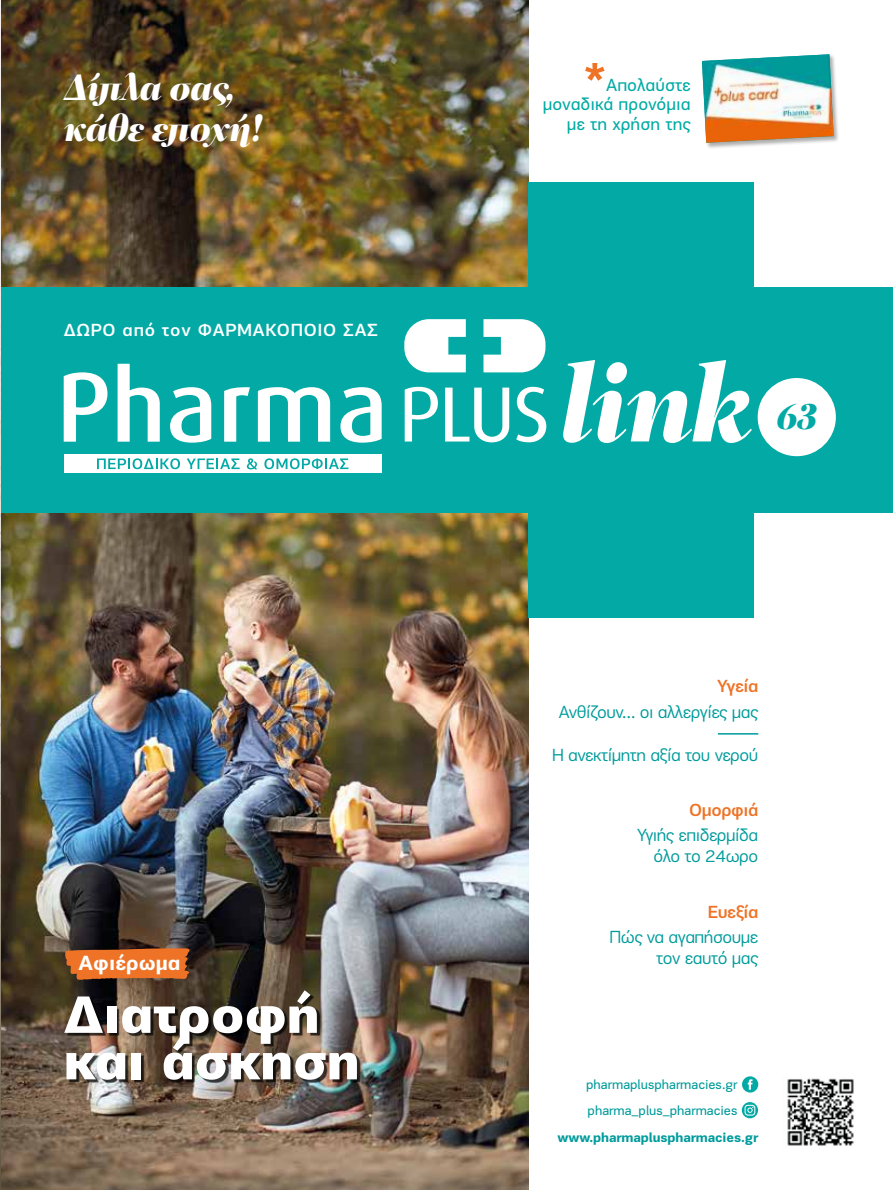
<style>
.page{position:relative;width:893px;height:1190px;background:#fff}
.page>*{position:absolute;margin:0;border:0;box-sizing:border-box;transform-origin:0 0}
.t1{font:900 53.55px/46.5px "PF Encore Sans Pro";letter-spacing:-.01em;color:#fff}
.t2{font:italic 900 37.5px/40.5px "PF Regal Display Pro";letter-spacing:-.025em;color:#fff}
.t3{font:italic 900 37.5px "PF Regal Display Pro";color:#03aaa5}
.t4{font:700 21px "PF Encore Sans Pro";color:#fff}
.t5{font:18px/21px "PF Encore Sans Pro";letter-spacing:-.025em;color:#009b9c;text-align:right}
.t6{font:18px/19.5px "PF Encore Sans Pro";color:#03aaa5;text-align:right}
.t7{font:500 18px "PF Encore Sans Pro";letter-spacing:.04em;color:#fff}
.t8{font:500 18px "PF Encore Sans Pro";letter-spacing:-.025em;color:#ee7326}
.t9{font:13.5px/25.7px "PF Encore Sans Pro";color:#009b9c}
.t10{font:700 13.5px "PF Encore Sans Pro";letter-spacing:-.01em;color:#009b9c}
</style>
<div class="page">
<svg style="left:0;top:0;width:1px;height:1190px"></svg>
<img style="left:1px;top:513px;width:527px;height:677px">
<img style="left:1px;top:0;width:527px;height:287px">
<div style="left:528px;top:182px;width:225px;height:436px;background:#03aaa5"></div>
<svg style="left:742px;top:1076px;width:16px;height:16px"></svg>
<svg style="left:747px;top:1079px;width:5px;height:10px"></svg>
<svg style="left:742px;top:1102px;width:16px;height:16px"></svg>
<svg style="left:744px;top:1104px;width:11px;height:11px"></svg>
<div style="left:1px;top:287px;width:892px;height:226px;background:#03aaa5"></div>
<svg style="left:65px;top:948px;width:125px;height:31px;background:#d86a25"></svg>
<svg style="left:585px;top:63px;width:19px;height:18px"></svg>
<hr style="left:718px;top:733px;width:40px;height:1px;background:#009b9c">
<svg style="left:404px;top:319px;width:62px;height:53px"></svg>
<svg style="left:483px;top:319px;width:62px;height:53px"></svg>
<svg style="left:64px;top:372px;width:43px;height:70px"></svg>
<svg style="left:118px;top:364px;width:42px;height:78px"></svg>
<svg style="left:170px;top:387px;width:41px;height:56px"></svg>
<svg style="left:224px;top:387px;width:26px;height:55px"></svg>
<svg style="left:258px;top:387px;width:72px;height:55px"></svg>
<svg style="left:340px;top:387px;width:42px;height:56px"></svg>
<svg style="left:405px;top:387px;width:33px;height:54px"></svg>
<svg style="left:563px;top:360px;width:189px;height:83px"></svg>
<div style="left:757px;top:378px;width:79px;height:78px;background:#fff;border-radius:50%"></div>
<svg style="left:516px;top:387px;width:30px;height:55px"></svg>
<svg style="left:445px;top:387px;width:64px;height:55px"></svg>
<div style="left:64px;top:455px;width:317px;height:18px;background:#fff"></div>
<svg style="left:97px;top:458px;width:83px;height:11px"></svg>
<svg style="left:187px;top:458px;width:53px;height:11px"></svg>
<svg style="left:247px;top:458px;width:10px;height:12px"></svg>
<svg style="left:264px;top:458px;width:84px;height:11px"></svg>
<div style="left:701px;top:54px;width:139px;height:95px;background:#000;opacity:.32"></div>
<img style="left:702px;top:54px;width:131px;height:89px">
<img style="left:787px;top:1078px;width:67px;height:68px">
<div style="left:66px;top:992px;width:295px;height:92px;background:#000;opacity:.75"></div>
<h2 class="t2" style="left:64px;top:68px;width:201px">Δίπλα σας, κάθε εποχή!</h2>
<p class="t7" style="left:64px;top:319px;width:316px">ΔΩΡΟ από τον ΦΑΡΜΑΚΟΠΟΙΟ ΣΑΣ</p>
<p class="t4" style="left:79px;top:950px;width:103px">Αφιέρωμα</p>
<h1 class="t1" style="left:64px;top:992px;width:297px">Διατροφή και άσκηση</h1>
<p class="t6" style="left:543px;top:75px;width:149px">Απολαύστε μοναδικά προνόμια με τη χρήση της</p>
<h2 class="t3" style="left:776px;top:394px;width:43px">63</h2>
<p class="t8" style="left:717px;top:675px;width:43px">Υγεία</p>
<p class="t5" style="left:559px;top:701px;width:201px">Ανθίζουν… οι αλλεργίες μας</p>
<p class="t5" style="left:552px;top:745px;width:208px">Η ανεκτίμητη αξία του νερού</p>
<p class="t8" style="left:689px;top:799px;width:71px">Ομορφιά</p>
<p class="t5" style="left:637px;top:825px;width:123px">Υγιής επιδερμίδα όλο το 24ωρο</p>
<p class="t8" style="left:707px;top:900px;width:52px">Ευεξία</p>
<p class="t5" style="left:609px;top:926px;width:150px">Πώς να αγαπήσουμε τον εαυτό μας</p>
<p class="t9" style="left:586px;top:1072px;width:153px">pharmapluspharmacies.gr pharma_plus_pharmacies</p>
<p class="t10" style="left:557px;top:1128px;width:202px">www.pharmapluspharmacies.gr</p>
</div>
